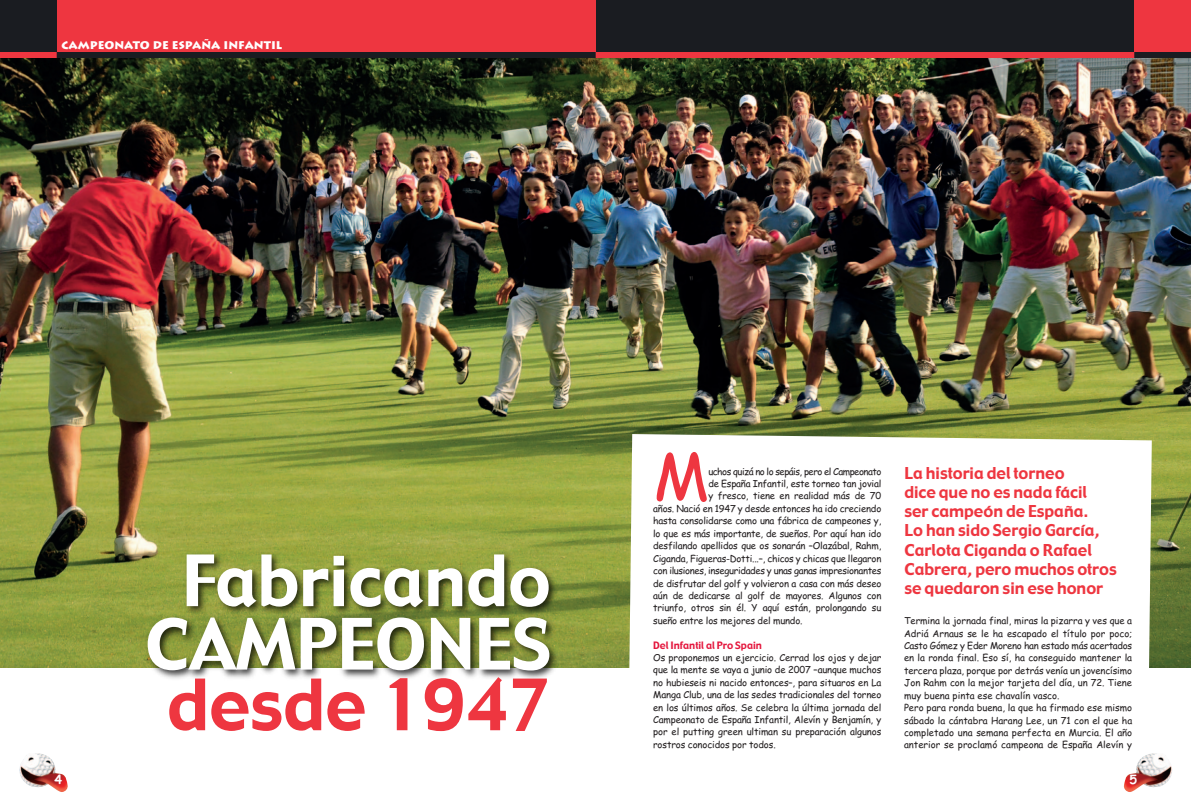
<style>
.page{position:relative;width:1191px;height:808px;background:#fff}
.page>*{position:absolute;margin:0;border:0;box-sizing:border-box;transform-origin:0 0}
.t1{font:68.9px "Gadget";color:#fff}
.t2{font:68.9px "Gadget";color:#ee3640}
.t3{font:63.4px "Comic Sans MS";color:#ee3640}
.t4{font:16px/19.2px "Gadget";color:#ee3640}
.t5{font:700 12.6px "Comic Sans MS";color:#fff}
.t6{font:900 11px "Lithos";color:#fff}
.t7{font:10px "Gadget";color:#e4183e}
.t8{font:9.5px/12.4px "Comic Sans MS";letter-spacing:-.02em;color:#231f20;text-align:justify}
.t9{font:9.5px "Comic Sans MS";letter-spacing:-.05em;color:#231f20}
</style>
<div class="page">
<img style="left:0;top:58px;width:1191px;height:609px">
<svg style="left:629px;top:434px;width:522px;height:234px"></svg>
<div style="left:1134px;top:0;width:57px;height:57px;background:#ee3640"></div>
<div style="left:595px;top:0;width:539px;height:57px;background:#1a1c21"></div>
<div style="left:57px;top:0;width:538px;height:57px;background:#ee3640"></div>
<div style="left:0;top:0;width:57px;height:57px;background:#1a1c21"></div>
<div style="left:0;top:52px;width:1191px;height:6px;background:#1a1c21"></div>
<img style="left:14px;top:532px;width:667px;height:260px">
<div style="left:595px;top:52px;width:539px;height:6px;background:#ee3640"></div>
<div style="left:0;top:52px;width:57px;height:6px;background:#ee3640"></div>
<img style="left:1123px;top:753px;width:49px;height:39px">
<p class="t6" style="left:62px;top:38px;width:222px">CAMPEONATO DE ESPAÑA INFANTIL</p>
<p class="t5" style="left:55px;top:774px;width:9px">4</p>
<p class="t1" style="left:182px;top:555px;width:370px">Fabricando</p>
<p class="t1" style="left:145px;top:618px;width:407px">CAMPEONES</p>
<p class="t2" style="left:167px;top:679px;width:385px">desde 1947</p>
<p class="t3" style="left:653px;top:450px;width:57px">M</p>
<p class="t9" style="left:708px;top:467px;width:174px">uchos quizá no lo sepáis, pero el Campeonato</p>
<p class="t8" style="left:708px;top:478px;width:174px">de España Infantil, este torneo tan jovial</p>
<p class="t8" style="left:708px;top:491px;width:174px">y fresco, tiene en realidad más de 70</p>
<p class="t8" style="left:653px;top:503px;width:230px">años. Nació en 1947 y desde entonces ha ido creciendo</p>
<p class="t8" style="left:653px;top:516px;width:230px">hasta consolidarse como una fábrica de campeones y,</p>
<p class="t8" style="left:653px;top:528px;width:230px">lo que es más importante, de sueños. Por aquí han ido</p>
<p class="t8" style="left:653px;top:541px;width:230px">desfilando apellidos que os sonarán –Olazábal, Rahm,</p>
<p class="t8" style="left:653px;top:553px;width:230px">Ciganda, Figueras-Dotti...–, chicos y chicas que llegaron</p>
<p class="t8" style="left:653px;top:565px;width:230px">con ilusiones, inseguridades y unas ganas impresionantes</p>
<p class="t8" style="left:653px;top:578px;width:230px">de disfrutar del golf y volvieron a casa con más deseo</p>
<p class="t8" style="left:653px;top:590px;width:230px">aún de dedicarse al golf de mayores. Algunos con</p>
<p class="t8" style="left:653px;top:603px;width:230px">triunfo, otros sin él. Y aquí están, prolongando su</p>
<p class="t8" style="left:653px;top:615px;width:151px">sueño entre los mejores del mundo.</p>
<p class="t7" style="left:653px;top:642px;width:110px">Del Infantil al Pro Spain</p>
<p class="t8" style="left:653px;top:652px;width:230px">Os proponemos un ejercicio. Cerrad los ojos y dejar que la mente se vaya a junio de 2007 –aunque muchos no hubieseis ni nacido entonces–, para situaros en La Manga Club, una de las sedes tradicionales del torneo en los últimos años. Se celebra la última jornada del Campeonato de España Infantil, Alevín y Benjamín, y por el putting green ultiman su preparación algunos rostros conocidos por todos.</p>
<p class="t4" style="left:904px;top:464px;width:162px">La historia del torneo</p>
<p class="t4" style="left:904px;top:484px;width:184px">dice que no es nada fácil</p>
<p class="t4" style="left:904px;top:503px;width:186px">ser campeón de España.</p>
<p class="t4" style="left:904px;top:522px;width:214px">Lo han sido Sergio García,<br>Carlota Ciganda o Rafael<br>Cabrera, pero muchos otros</p>
<p class="t4" style="left:904px;top:580px;width:200px">se quedaron sin ese honor</p>
<p class="t8" style="left:904px;top:615px;width:230px">Termina la jornada final, miras la pizarra y ves que a Adriá Arnaus se le ha escapado el título por poco; Casto Gómez y Eder Moreno han estado más acertados en la ronda final. Eso sí, ha conseguido mantener la tercera plaza, porque por detrás venía un jovencísimo Jon Rahm con la mejor tarjeta del día, un 72. Tiene muy buena pinta ese chavalín vasco.</p>
<p class="t8" style="left:904px;top:702px;width:230px">Pero para ronda buena, la que ha firmado ese mismo sábado la cántabra Harang Lee, un 71 con el que ha completado una semana perfecta en Murcia. El año anterior se proclamó campeona de España Alevín y</p>
<p class="t5" style="left:1129px;top:774px;width:9px">5</p>
</div>
